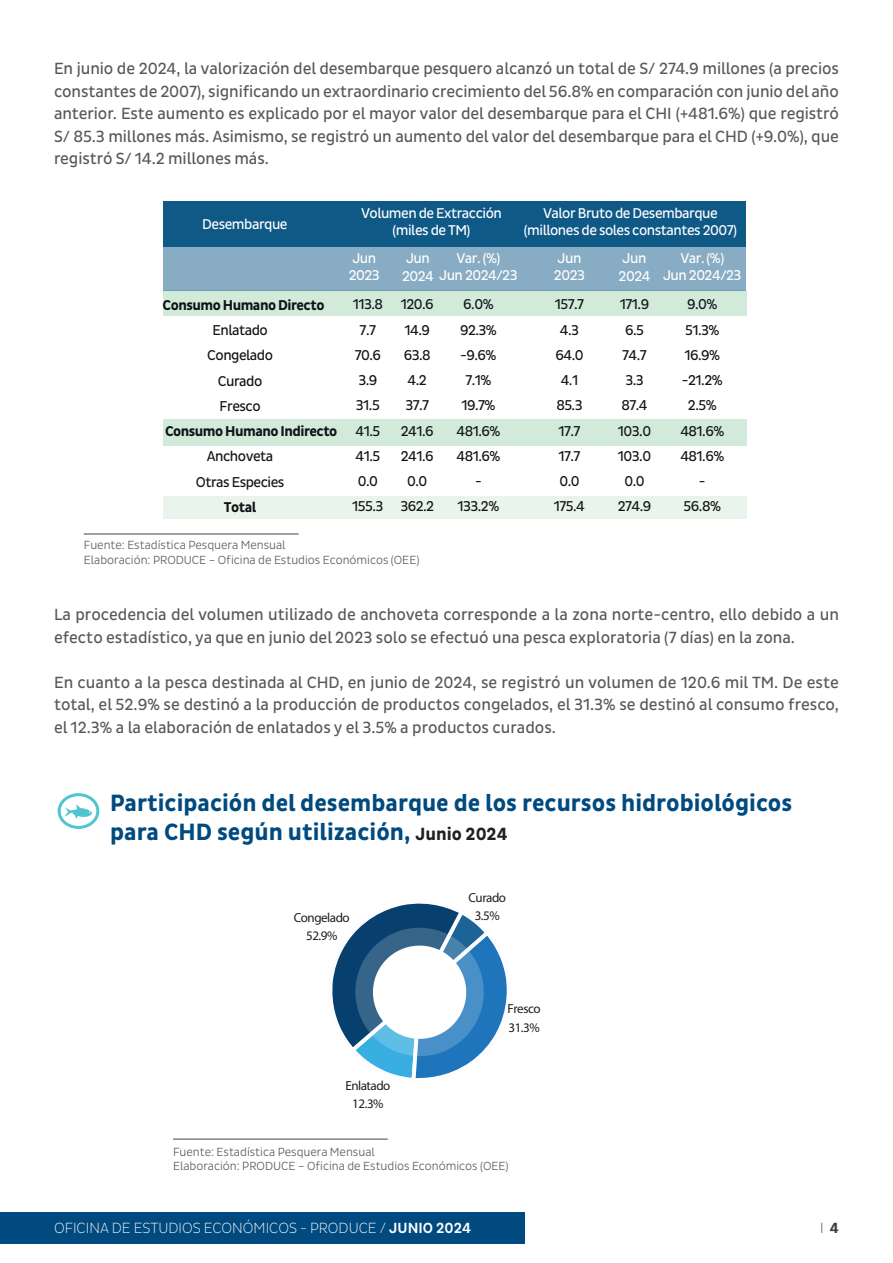
<style>
.page{position:relative;width:893px;height:1263px;background:#fff}
.page>*{position:absolute;margin:0;border:0;box-sizing:border-box;transform-origin:0 0}
.t1{font:700 24px "Pluto Sans Cond";color:#004a7f}
.t2{font:16.5px/22.5px "Pluto Sans Cond";color:#57585a;text-align:justify}
.t3{font:300 15px "Pluto Sans Cond Ex";color:#fff}
.t4{font:300 15px "Pluto Sans Cond Ex";color:#3e3e3f}
.t5{font:14.55px/25.2px "Pluto Sans Cond";letter-spacing:-.035em;color:#111416;text-align:center}
.t6{font:700 14.55px "Pluto Sans Cond";letter-spacing:-.035em;color:#111416}
.t7{font:14.4px/17.2px "Pluto Sans Cond";letter-spacing:-.035em;color:#fff}
.t8{font:13.05px/18.3px "Pluto Sans Cond";letter-spacing:-.035em;color:#1d1e1c;text-align:center}
.t9{font:300 12px "Pluto Sans Cond";color:#57585a}
.s1{font-size:18px;color:#231f20}
.s2{font-weight:700}
.s3{font-family:"Pluto Sans Cond";font-weight:500}
.s4{font-family:"Pluto Sans Cond";font-weight:700}
</style>
<div class="page">
<div style="left:0;top:1212px;width:525px;height:32px;background:#004a7f"></div>
<hr style="left:892px;top:1212px;width:1px;height:32px;background:#004a7f">
<hr style="left:84px;top:533px;width:215px;height:1px;background:#57585a">
<div style="left:163px;top:496px;width:583px;height:22px;background:#e8f4ec"></div>
<div style="left:163px;top:420px;width:583px;height:25px;background:#d1eada"></div>
<div style="left:163px;top:290px;width:583px;height:26px;background:#d1eada"></div>
<div style="left:163px;top:246px;width:583px;height:44px;background:#87acc3"></div>
<div style="left:163px;top:201px;width:583px;height:45px;background:#0f5987"></div>
<svg style="left:332px;top:903px;width:175px;height:176px"></svg>
<hr style="left:173px;top:1138px;width:215px;height:2px;background:#57585a">
<div style="left:58px;top:793px;width:41px;height:36px;border:3px solid #50c4cf;border-radius:50%"></div>
<svg style="left:65px;top:804px;width:27px;height:15px"></svg>
<p class="t2" style="left:54px;top:57px;width:786px">En junio de 2024, la valorización del desembarque pesquero alcanzó un total de S/ 274.9 millones (a precios constantes de 2007), significando un extraordinario crecimiento del 56.8% en comparación con junio del año anterior. Este aumento es explicado por el mayor valor del desembarque para el CHI (+481.6%) que registró S/ 85.3 millones más. Asimismo, se registró un aumento del valor del desembarque para el CHD (+9.0%), que registró S/ 14.2 millones más.</p>
<p class="t7" style="left:202px;top:216px;width:87px">Desembarque</p>
<p class="t7" style="left:361px;top:204px;width:142px;text-align:center">Volumen de Extracción (miles de TM)</p>
<p class="t7" style="left:524px;top:204px;width:215px;text-align:center">Valor Bruto de Desembarque (millones de soles constantes 2007)</p>
<p class="t7" style="left:349px;top:249px;width:33px">Jun<br>2023</p>
<p class="t7" style="left:402px;top:250px;width:117px;line-height:16.6px">Jun<br>2024 Jun 2024/23</p>
<p class="t7" style="left:554px;top:249px;width:33px">Jun<br>2023</p>
<p class="t7" style="left:619px;top:250px;width:33px">Jun<br>2024</p>
<p class="t7" style="left:663px;top:249px;width:80px;text-align:center">Var. (%)<br>Jun 2024/23</p>
<p class="t5" style="left:618px;top:292px;width:35px">171.9<br>6.5<br>74.7<br>3.3<br>87.4<br>103.0<br>103.0<br>0.0<br>274.9</p>
<p class="t7" style="left:456px;top:249px;width:45px">Var. (%)</p>
<p class="t5" style="left:456px;top:292px;width:45px">6.0%<br>92.3% -9.6%<br>7.1%<br>19.7%<br>481.6%<br>481.6% -<br>133.2%</p>
<p class="t5" style="left:554px;top:292px;width:33px">157.7<br>4.3<br>64.0<br>4.1<br>85.3<br>17.7<br>17.7<br>0.0<br>175.4</p>
<p class="t6" style="left:163px;top:297px;width:163px">Consumo Humano Directo</p>
<p class="t5" style="left:212px;top:318px;width:57px">Enlatado</p>
<p class="t5" style="left:207px;top:343px;width:67px">Congelado</p>
<p class="t5" style="left:218px;top:368px;width:46px">Curado</p>
<p class="t5" style="left:220px;top:394px;width:43px">Fresco</p>
<p class="t6" style="left:165px;top:423px;width:174px">Consumo Humano Indirecto</p>
<p class="t5" style="left:207px;top:444px;width:68px">Anchoveta</p>
<p class="t5" style="left:196px;top:469px;width:90px">Otras Especies</p>
<p class="t6" style="left:224px;top:499px;width:34px">Total</p>
<p class="t5" style="left:352px;top:292px;width:33px">113.8<br>7.7<br>70.6<br>3.9<br>31.5<br>41.5<br>41.5<br>0.0<br>155.3</p>
<p class="t5" style="left:400px;top:292px;width:35px">120.6<br>14.9<br>63.8<br>4.2<br>37.7<br>241.6<br>241.6<br>0.0<br>362.2</p>
<p class="t5" style="left:680px;top:292px;width:45px">9.0%<br>51.3%<br>16.9% -21.2%<br>2.5%<br>481.6%<br>481.6% -<br>56.8%</p>
<p class="t9" style="left:84px;top:538px;width:203px">Fuente: Estadística Pesquera Mensual</p>
<p class="t9" style="left:84px;top:553px;width:337px">Elaboración: PRODUCE – Oficina de Estudios Económicos (OEE)</p>
<p class="t2" style="left:54px;top:604px;width:786px">La procedencia del volumen utilizado de anchoveta corresponde a la zona norte-centro, ello debido a un efecto estadístico, ya que en junio del 2023 solo se efectuó una pesca exploratoria (7 días) en la zona.</p>
<p class="t2" style="left:54px;top:671px;width:786px">En cuanto a la pesca destinada al CHD, en junio de 2024, se registró un volumen de 120.6 mil TM. De este total, el 52.9% se destinó a la producción de productos congelados, el 31.3% se destinó al consumo fresco, el 12.3% a la elaboración de enlatados y el 3.5% a productos curados.</p>
<p class="t1" style="left:110px;top:789px;width:684px">Participación del desembarque de los recursos hidrobiológicos</p>
<p class="t1" style="left:110px;top:818px;width:399px">para CHD según utilización, <span class="s1">Junio 2024</span></p>
<p class="t8" style="left:294px;top:908px;width:58px">Congelado<br><span class="s2">52.9%</span></p>
<p class="t8" style="left:345px;top:1076px;width:46px">Enlatado<br><span class="s2">12.3%</span></p>
<p class="t8" style="left:468px;top:888px;width:39px">Curado<br><span class="s2">3.5%</span></p>
<p class="t8" style="left:508px;top:1000px;width:35px;text-align:left">Fresco<br><span class="s2">31.3%</span></p>
<p class="t9" style="left:173px;top:1144px;width:203px">Fuente: Estadística Pesquera Mensual</p>
<p class="t9" style="left:173px;top:1159px;width:337px">Elaboración: PRODUCE – Oficina de Estudios Económicos (OEE)</p>
<p class="t3" style="left:54px;top:1220px;width:419px">OFICINA DE ESTUDIOS ECONÓMICOS - PRODUCE / <span class="s3">JUNIO 2024</span></p>
<p class="t4" style="left:820px;top:1220px;width:20px">I <span class="s4">4</span></p>
</div>
